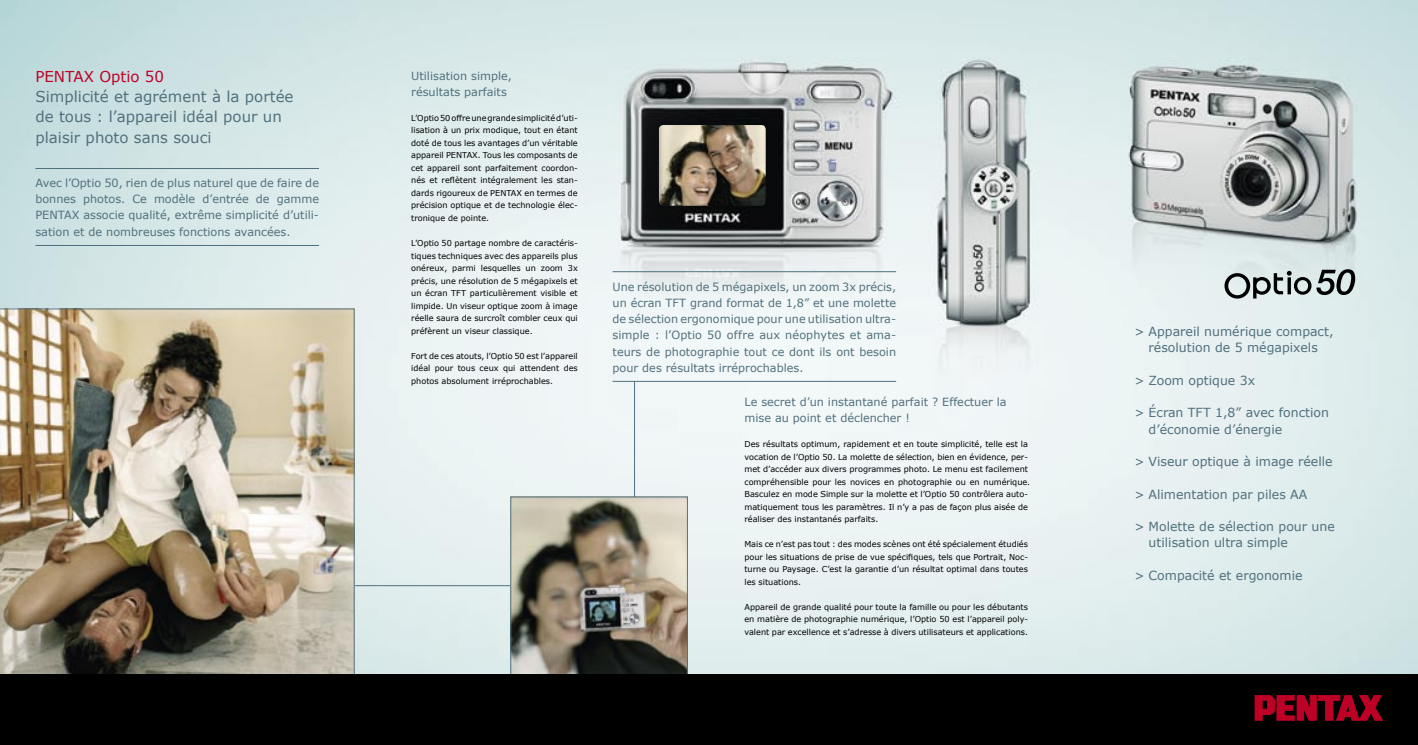
<style>
.page{position:relative;width:1418px;height:745px;background:#fff}
.page>*{position:absolute;margin:0;border:0;box-sizing:border-box;transform-origin:0 0}
.headline_big{font:15px "Verdana";color:#51707d}
.t1{font:15px "Verdana";color:#be0027}
.bulletpoints{font:12.5px "Verdana";color:#51707d}
.Headline_small{font:11.25px/16.2px "Verdana";color:#51707d;text-align:justify}
.copy{font:8.12px/12.5px "Verdana";color:#000;text-align:justify}
</style>
<div class="page">
<img style="left:0;top:0;width:1417px;height:673px">
<img style="left:659px;top:125px;width:106px;height:81px">
<hr style="left:354px;top:585px;width:157px;height:1px;background:#51707d">
<hr style="left:35px;top:168px;width:284px;height:1px;background:#51707d">
<hr style="left:35px;top:245px;width:284px;height:1px;background:#51707d">
<hr style="left:612px;top:271px;width:284px;height:1px;background:#51707d">
<hr style="left:612px;top:381px;width:284px;height:1px;background:#51707d">
<img style="left:512px;top:498px;width:173px;height:175px">
<div style="left:510px;top:496px;width:177px;height:184px;border:1px solid #51707d"></div>
<img style="left:0;top:308px;width:354px;height:365px">
<div style="left:0;top:673px;width:1417px;height:71px;background:#000"></div>
<svg style="left:1254px;top:695px;width:128px;height:25px"></svg>
<svg style="left:1224px;top:269px;width:131px;height:29px;background:#99a1a1"></svg>
<hr style="left:634px;top:381px;width:1px;height:115px;background:#51707d">
<p class="t1" style="left:35px;top:67px;width:130px">PENTAX Optio 50</p>
<p class="headline_big" style="left:35px;top:87px;width:259px">Simplicité et agrément à la portée</p>
<p class="headline_big" style="left:35px;top:107px;width:248px">de tous : l’appareil idéal pour un</p>
<p class="headline_big" style="left:35px;top:127px;width:178px">plaisir photo sans souci</p>
<p class="Headline_small" style="left:35px;top:174px;width:285px">Avec l’Optio 50, rien de plus naturel que de faire de bonnes photos. Ce modèle d’entrée de gamme PENTAX associe qualité, extrême simplicité d’utili&shy;sation et de nombreuses fonctions avancées.</p>
<p class="Headline_small" style="left:411px;top:67px;width:102px">Utilisation simple,</p>
<p class="Headline_small" style="left:411px;top:83px;width:97px">résultats parfaits</p>
<p class="copy" style="left:411px;top:111px;width:168px">L’Optio 50 offre une grande simplicité d’uti&shy;lisation à un prix modique, tout en étant doté de tous les avantages d’un véritable appareil PENTAX. Tous les composants de cet appareil sont parfaitement coordon&shy;nés et reflètent intégralement les stan&shy;dards rigoureux de PENTAX en termes de précision optique et de technologie élec&shy;tronique de pointe.</p>
<p class="copy" style="left:411px;top:236px;width:168px">L’Optio 50 partage nombre de caractéris&shy;tiques techniques avec des appareils plus onéreux, parmi lesquelles un zoom 3x précis, une résolution de 5 mégapixels et un écran TFT particulièrement visible et limpide. Un viseur optique zoom à image réelle saura de surcroît combler ceux qui préfèrent un viseur classique.</p>
<p class="copy" style="left:411px;top:349px;width:168px">Fort de ces atouts, l’Optio 50 est l’appareil idéal pour tous ceux qui attendent des photos absolument irréprochables.</p>
<p class="Headline_small" style="left:612px;top:278px;width:285px">Une résolution de 5 mégapixels, un zoom 3x précis, un écran TFT grand format de 1,8” et une molette de sélection ergonomique pour une utilisation ultra&shy;simple : l’Optio 50 offre aux néophytes et ama&shy;teurs de photographie tout ce dont ils ont besoin pour des résultats irréprochables.</p>
<p class="Headline_small" style="left:744px;top:393px;width:264px">Le secret d’un instantané parfait ? Effectuer la mise au point et déclencher !</p>
<p class="copy" style="left:744px;top:437px;width:287px;text-align:left">Des résultats optimum, rapidement et en toute simplicité, telle est la vocation de l’Optio 50. La molette de sélection, bien en évidence, per&shy;met d’accéder aux divers programmes photo. Le menu est facilement compréhensible pour les novices en photographie ou en numérique.<br>Basculez en mode Simple sur la molette et l’Optio 50 contrôlera auto&shy;matiquement tous les paramètres. Il n’y a pas de façon plus aisée de réaliser des instantanés parfaits.</p>
<p class="copy" style="left:744px;top:537px;width:285px">Mais ce n’est pas tout : des modes scènes ont été spécialement étudiés pour les situations de prise de vue spécifiques, tels que Portrait, Noc&shy;turne ou Paysage. C’est la garantie d’un résultat optimal dans toutes les situations.</p>
<p class="copy" style="left:744px;top:600px;width:285px">Appareil de grande qualité pour toute la famille ou pour les débutants en matière de photographie numérique, l’Optio 50 est l’appareil poly&shy;valent par excellence et s’adresse à divers utilisateurs et applications.</p>
<p class="bulletpoints" style="left:1134px;top:323px;width:201px">&gt; Appareil numérique compact,</p>
<p class="bulletpoints" style="left:1148px;top:339px;width:171px">résolution de 5 mégapixels</p>
<p class="bulletpoints" style="left:1134px;top:372px;width:122px">&gt; Zoom optique 3x</p>
<p class="bulletpoints" style="left:1134px;top:404px;width:196px">&gt; Écran TFT 1,8” avec fonction</p>
<p class="bulletpoints" style="left:1148px;top:421px;width:135px">d’économie d’énergie</p>
<p class="bulletpoints" style="left:1134px;top:453px;width:200px">&gt; Viseur optique à image réelle</p>
<p class="bulletpoints" style="left:1134px;top:486px;width:174px">&gt; Alimentation par piles AA</p>
<p class="bulletpoints" style="left:1134px;top:518px;width:202px">&gt; Molette de sélection pour une</p>
<p class="bulletpoints" style="left:1148px;top:534px;width:141px">utilisation ultra simple</p>
<p class="bulletpoints" style="left:1134px;top:567px;width:170px">&gt; Compacité et ergonomie</p>
</div>
